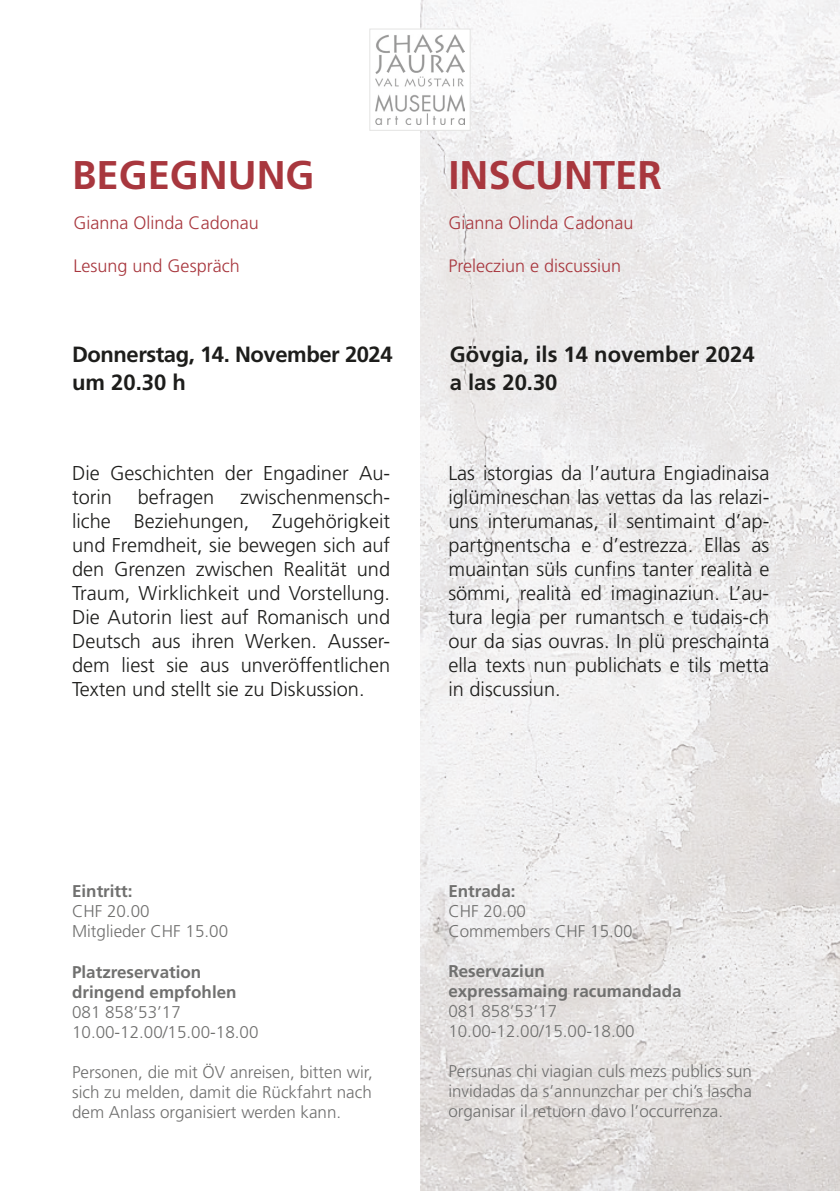
<style>
.page{position:relative;width:840px;height:1191px;background:#fff}
.page>*{position:absolute;margin:0;border:0;box-sizing:border-box;transform-origin:0 0}
.t1{font:700 40px "Frutiger LT Std";color:#a8373e}
.t2{font:700 22px/28px "Frutiger LT Std";letter-spacing:-.02em;color:#1d1d1b}
.t3{font:700 22px/28px "Frutiger LT Std";color:#1d1d1b}
.t4{font:300 20px/24px "Frutiger LT Std";color:#1d1d1b;text-align:justify}
.t5{font:300 18px "Frutiger LT Std";color:#a8373e}
.t6{font:300 17px/20px "Frutiger LT Std";color:#70706f}
.t7{font:700 17px/20px "Frutiger LT Std";color:#70706f}
</style>
<div class="page">
<img style="left:420px;top:0;width:419px;height:1191px">
<div style="left:369px;top:29px;width:101px;height:102px;background:#fff;border:1px solid #e4e4e3"></div>
<img style="left:375px;top:35px;width:89px;height:89px">
<h1 class="t1" style="left:72px;top:151px;width:244px">BEGEGNUNG</h1>
<p class="t5" style="left:73px;top:213px;width:187px">Gianna Olinda Cadonau</p>
<p class="t5" style="left:73px;top:256px;width:168px">Lesung und Gespräch</p>
<h1 class="t1" style="left:448px;top:151px;width:215px">INSCUNTER</h1>
<p class="t5" style="left:448px;top:213px;width:187px">Gianna Olinda Cadonau</p>
<p class="t5" style="left:448px;top:256px;width:174px">Prelecziun e discussiun</p>
<p class="t2" style="left:72px;top:340px;width:322px">Donnerstag, 14. November 2024 um 20.30 h</p>
<p class="t3" style="left:449px;top:340px;width:306px">Gövgia, ils 14 november 2024 a las 20.30</p>
<p class="t4" style="left:72px;top:461px;width:319px">Die Geschichten der Engadiner Au&shy;torin</p>
<p class="t4" style="left:138px;top:485px;width:78px">befragen</p>
<p class="t4" style="left:72px;top:485px;width:319px;text-indent:168px">zwischenmensch&shy;liche Beziehungen, Zugehörigkeit und Fremdheit, sie bewegen sich auf den Grenzen zwischen Realität und Traum, Wirklichkeit und Vorstellung.<br>Die Autorin liest auf Romanisch und Deutsch aus ihren Werken. Ausser&shy;dem liest sie aus unveröffentlichen Texten und stellt sie zu Diskussion.</p>
<p class="t4" style="left:448px;top:461px;width:322px">Las istorgias da l’autura Engiadinaisa iglümineschan las vettas da las relazi&shy;uns interumanas, il sentimaint d’ap&shy;partgnentscha e d’estrezza. Ellas as muaintan süls cunfins tanter realità e sömmi, realità ed imaginaziun. L’au&shy;tura legia per rumantsch e tudais-ch our da sias ouvras. In plü preschainta ella texts nun publichats e tils metta in discussiun.</p>
<p class="t7" style="left:72px;top:881px;width:62px">Eintritt:</p>
<p class="t6" style="left:72px;top:902px;width:157px">CHF 20.00<br>Mitglieder CHF 15.00</p>
<p class="t7" style="left:72px;top:961px;width:166px">Platzreservation dringend empfohlen</p>
<p class="t6" style="left:72px;top:1002px;width:188px">081 858’53’17<br>10.00-12.00/15.00-18.00</p>
<p class="t6" style="left:72px;top:1062px;width:302px;text-align:justify">Personen, die mit ÖV anreisen, bitten wir, sich zu melden, damit die Rückfahrt nach dem Anlass organisiert werden kann.</p>
<p class="t7" style="left:448px;top:881px;width:69px">Entrada:</p>
<p class="t6" style="left:448px;top:901px;width:186px">CHF 20.00<br>Commembers CHF 15.00</p>
<p class="t7" style="left:448px;top:961px;width:235px">Reservaziun<br>expressamaing racumandada</p>
<p class="t6" style="left:448px;top:1001px;width:188px">081 858’53’17<br>10.00-12.00/15.00-18.00</p>
<p class="t6" style="left:448px;top:1061px;width:305px;text-align:justify">Persunas chi viagian culs mezs publics sun invidadas da s’annunzchar per chi’s lascha organisar il retuorn davo l’occurrenza.</p>
</div>
